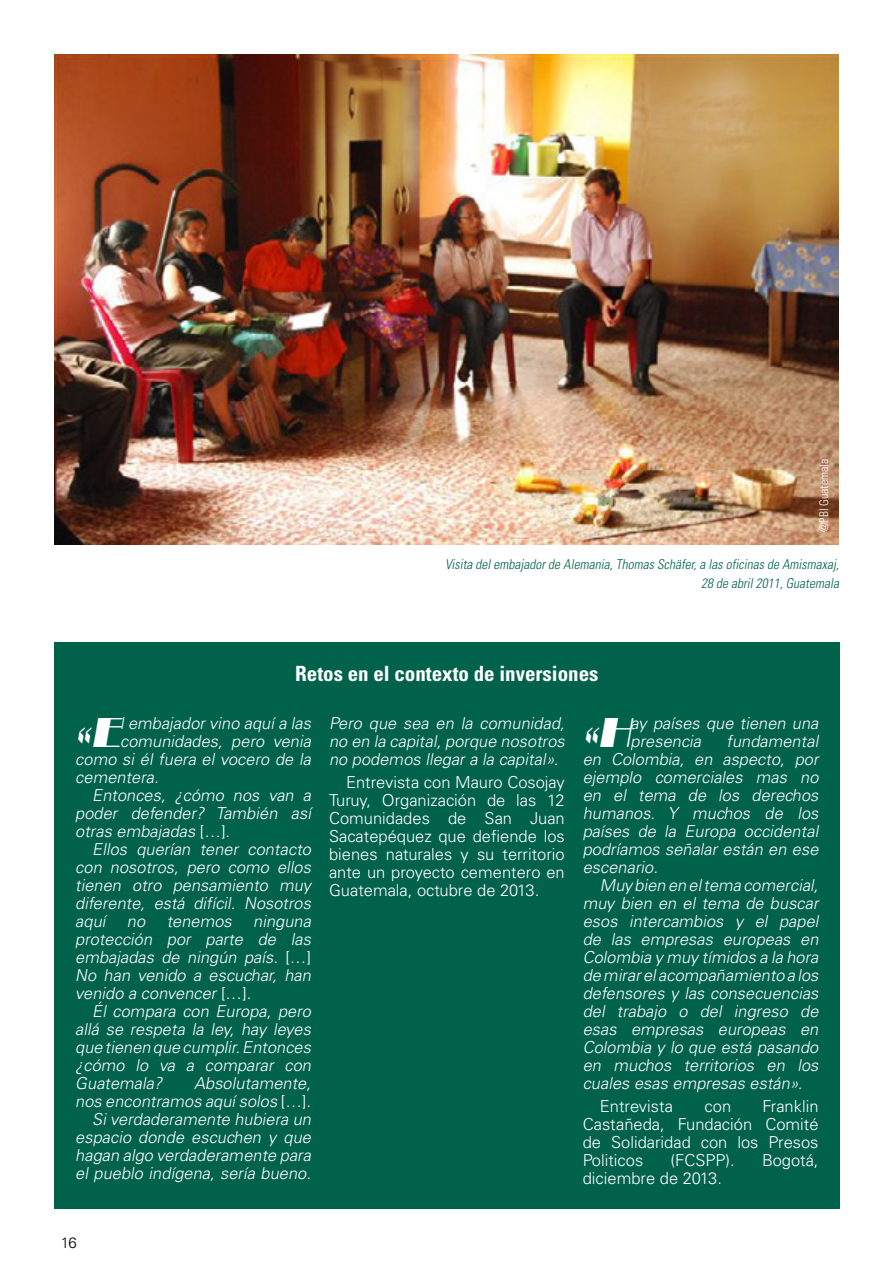
<style>
.page{position:relative;width:893px;height:1263px;background:#fff}
.page>*{position:absolute;margin:0;border:0;box-sizing:border-box;transform-origin:0 0}
.t1{font:italic 43.2px "Broadway";color:#fff}
.t2{font:700 condensed 21px "Univers";color:#fff}
.t3{font:italic 300 16.5px/18px "Univers";color:#fff;text-align:justify}
.t4{font:300 16.5px/18px "Univers";color:#fff;text-align:justify}
.t5{font:300 15px "Univers";color:#000}
.t6{font:italic 300 condensed 13.5px/19.5px "Univers";color:#00624b;text-align:right}
.t7{font:300 condensed 12px "Univers";color:#fff}
.s1{font-style:normal}
</style>
<div class="page">
<img style="left:54px;top:54px;width:785px;height:490px">
<div style="left:54px;top:694px;width:786px;height:515px;background:#00624b"></div>
<div style="left:54px;top:642px;width:786px;height:61px;background:#00624b"></div>
<p class="t7" style="left:817px;top:532px;width:75px;rotate:-90deg">@PBI Guatemala</p>
<p class="t6" style="left:445px;top:554px;width:398px">Visita delembajadorde Alemania,ThomasSchäfer,a lasoficinasde Amismaxaj,<br>28 de abril2011,Guatemala</p>
<p class="t2" style="left:295px;top:661px;width:305px">Retos en el contexto de inversiones</p>
<p class="t3" style="left:120px;top:714px;width:196px">lembajadorvino aquía las</p>
<p class="t3" style="left:120px;top:732px;width:196px">comunidades, pero venia</p>
<p class="t3" style="left:75px;top:750px;width:241px">como si él fuera el vocero de la</p>
<p class="t3" style="left:75px;top:768px;width:88px">cementera.</p>
<p class="t3" style="left:92px;top:786px;width:224px">Entonces, ¿cómo nos van a</p>
<p class="t3" style="left:75px;top:804px;width:241px">poder defender? También así</p>
<p class="t3" style="left:75px;top:822px;width:156px">otras embajadas <span class="s1">[ … ] .</span></p>
<p class="t3" style="left:92px;top:840px;width:224px">Ellos querían tener contacto</p>
<p class="t3" style="left:75px;top:858px;width:241px">con nosotros, pero como ellos</p>
<p class="t3" style="left:75px;top:876px;width:241px">tienen otro pensamiento muy</p>
<p class="t3" style="left:75px;top:894px;width:241px">diferente, está difícil. Nosotros</p>
<p class="t3" style="left:75px;top:912px;width:241px">aquí no tenemos ninguna</p>
<p class="t3" style="left:75px;top:930px;width:241px">protección por parte de las</p>
<p class="t3" style="left:75px;top:948px;width:237px">embajadas de ningún país. <span class="s1">[ … ]</span></p>
<p class="t3" style="left:75px;top:966px;width:241px">No han venido a escuchar, han</p>
<p class="t3" style="left:75px;top:984px;width:178px">venido a convencer <span class="s1">[ … ] .</span></p>
<p class="t3" style="left:92px;top:1002px;width:224px">Él compara con Europa, pero</p>
<p class="t3" style="left:75px;top:1020px;width:241px">allá se respeta la ley, hay leyes</p>
<p class="t3" style="left:75px;top:1038px;width:241px">que tienen que cumplir.Entonces</p>
<p class="t3" style="left:75px;top:1056px;width:241px">¿cómo lo va a comparar con</p>
<p class="t3" style="left:75px;top:1074px;width:92px">Guatemala?</p>
<h1 class="t1" style="left:75px;top:708px;width:55px">«E</h1>
<p class="t3" style="left:75px;top:1074px;width:241px;text-align:right">Absolutamente,<br>nos encontramos aquísolos <span class="s1">[ … ] .<br></span>Siverdaderamente hubiera un espacio donde escuchen y que hagan algo verdaderamente para el pueblo indígena, sería bueno.</p>
<p class="t3" style="left:329px;top:714px;width:241px">Pero que sea en la comunidad, no en la capital,porque nosotros no podemos llegar a la capital».</p>
<p class="t4" style="left:329px;top:773px;width:237px;text-indent:17px">Entrevista con Mauro Cosojay Turuy, Organización de las 12<br>Comunidades de San Juan Sacatepéquez que defiende los bienes naturales y su territorio ante un proyecto cementero en Guatemala, octubre de 2013.</p>
<p class="t3" style="left:631px;top:714px;width:193px">ay países que tienen una presencia</p>
<h1 class="t1" style="left:583px;top:708px;width:58px">«H</h1>
<p class="t3" style="left:583px;top:732px;width:241px;text-indent:144px">fundamental en Colombia, en aspecto, por ejemplo comerciales mas no en el tema de los derechos humanos. Y muchos de los países de la Europa occidental podríamos señalar están en ese escenario.</p>
<p class="t3" style="left:583px;top:876px;width:241px;text-indent:17px">Muy bien en eltema comercial, muy bien en el tema de buscar esos intercambios y el papel de las empresas europeas en Colombia y muy tímidos a la hora de mirarelacompañamiento a los defensores y las consecuencias del trabajo o del ingreso de esas empresas europeas en Colombia y lo que está pasando en muchos territorios en los cuales esas empresas están».</p>
<p class="t4" style="left:600px;top:1097px;width:75px">Entrevista</p>
<p class="t4" style="left:705px;top:1097px;width:28px">con</p>
<p class="t4" style="left:583px;top:1097px;width:237px;text-indent:180px">Franklin Castañeda, Fundación Comité de Solidaridad con los Presos Politicos</p>
<p class="t4" style="left:671px;top:1151px;width:66px">(FCSPP).</p>
<p class="t4" style="left:762px;top:1151px;width:58px">Bogotá,</p>
<p class="t4" style="left:583px;top:1169px;width:141px">diciembre de 2013.</p>
<p class="t5" style="left:61px;top:1233px;width:17px">16</p>
</div>
